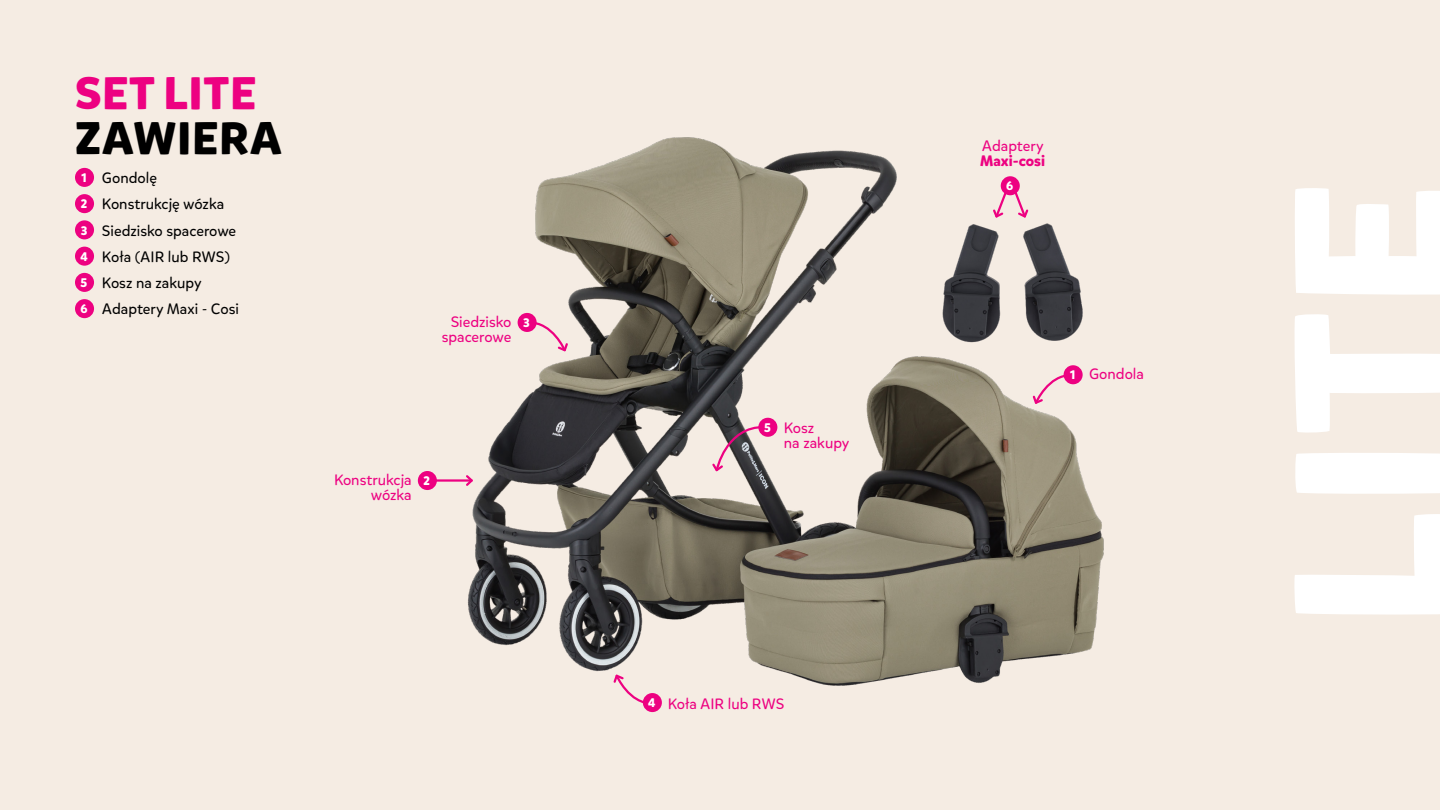
<style>
.page{position:relative;width:1440px;height:810px;background:#f5ece3}
.page>*{position:absolute;margin:0;border:0;box-sizing:border-box;transform-origin:0 0}
.t1{font:700 218.1px "Mikado";color:#fff}
.t2{font:700 45.3px "Mikado";letter-spacing:.015em;color:#ed0181}
.t3{font:700 45.3px "Mikado";letter-spacing:.015em;color:#000}
.t4{font:15px/26.2px "Mikado";color:#000}
.t5{font:15px/15px "Mikado";color:#ed0181}
.t6{font:700 15px "Mikado";color:#ed0181}
.t7{font:700 12.38px "Mikado";color:#fff}
.s1{font-weight:700;font-size:12.38px;color:#fff}
</style>
<div class="page">
<div style="left:75px;top:168px;width:19px;height:19px;background:#ed0181;border-radius:50%"></div>
<div style="left:75px;top:194px;width:19px;height:19px;background:#ed0181;border-radius:50%"></div>
<div style="left:75px;top:220px;width:19px;height:19px;background:#ed0181;border-radius:50%"></div>
<div style="left:75px;top:247px;width:19px;height:19px;background:#ed0181;border-radius:50%"></div>
<div style="left:75px;top:273px;width:19px;height:19px;background:#ed0181;border-radius:50%"></div>
<div style="left:75px;top:299px;width:19px;height:19px;background:#ed0181;border-radius:50%"></div>
<img style="left:417px;top:137px;width:687px;height:576px">
<img style="left:929px;top:202px;width:165px;height:165px">
<svg style="left:612px;top:673px;width:43px;height:32px"></svg>
<svg style="left:1031px;top:373px;width:43px;height:33px"></svg>
<svg style="left:710px;top:425px;width:57px;height:48px"></svg>
<div style="left:1064px;top:365px;width:19px;height:19px;background:#ed0181;border-radius:50%"></div>
<div style="left:418px;top:471px;width:19px;height:19px;background:#ed0181;border-radius:50%"></div>
<hr style="left:433px;top:479px;width:39px;height:3px;background:#ed0181">
<svg style="left:464px;top:473px;width:11px;height:15px"></svg>
<svg style="left:991px;top:177px;width:39px;height:43px"></svg>
<div style="left:1001px;top:176px;width:19px;height:19px;background:#ed0181;border-radius:50%"></div>
<svg style="left:527px;top:321px;width:43px;height:32px"></svg>
<div style="left:518px;top:313px;width:19px;height:19px;background:#ed0181;border-radius:50%"></div>
<div style="left:643px;top:693px;width:19px;height:19px;background:#ed0181;border-radius:50%"></div>
<div style="left:758px;top:418px;width:19px;height:19px;background:#ed0181;border-radius:50%"></div>
<h2 class="t2" style="left:75px;top:65px;width:183px">SET LITE</h2>
<h2 class="t3" style="left:75px;top:110px;width:208px">ZAWIERA</h2>
<p class="t4" style="left:80px;top:165px;width:160px"><span class="s1">1</span> Gondolę<br><span class="s1">2</span> Konstrukcję wózka<br><span class="s1">3</span> Siedzisko spacerowe<br><span class="s1">4</span> Koła (AIR lub RWS)<br><span class="s1">5</span> Kosz na zakupy<br><span class="s1">6</span> Adaptery Maxi - Cosi</p>
<p class="t5" style="left:442px;top:314px;width:71px;text-align:center">Siedzisko spacerowe</p>
<p class="t7" style="left:523px;top:315px;width:8px">3</p>
<p class="t5" style="left:334px;top:472px;width:79px;text-align:right">Konstrukcja wózka</p>
<p class="t7" style="left:424px;top:473px;width:8px">2</p>
<p class="t7" style="left:764px;top:420px;width:8px">5</p>
<p class="t5" style="left:784px;top:420px;width:67px">Kosz<br>na zakupy</p>
<p class="t7" style="left:648px;top:695px;width:9px">4</p>
<p class="t5" style="left:668px;top:696px;width:118px">Koła AIR lub RWS</p>
<p class="t5" style="left:982px;top:138px;width:63px">Adaptery</p>
<p class="t6" style="left:980px;top:151px;width:66px">Maxi-cosi</p>
<p class="t7" style="left:1006px;top:178px;width:8px">6</p>
<p class="t7" style="left:1070px;top:367px;width:7px">1</p>
<p class="t5" style="left:1089px;top:367px;width:56px">Gondola</p>
<h1 class="t1" style="left:1236px;top:629px;width:449px;rotate:-90deg">LITE</h1>
</div>
